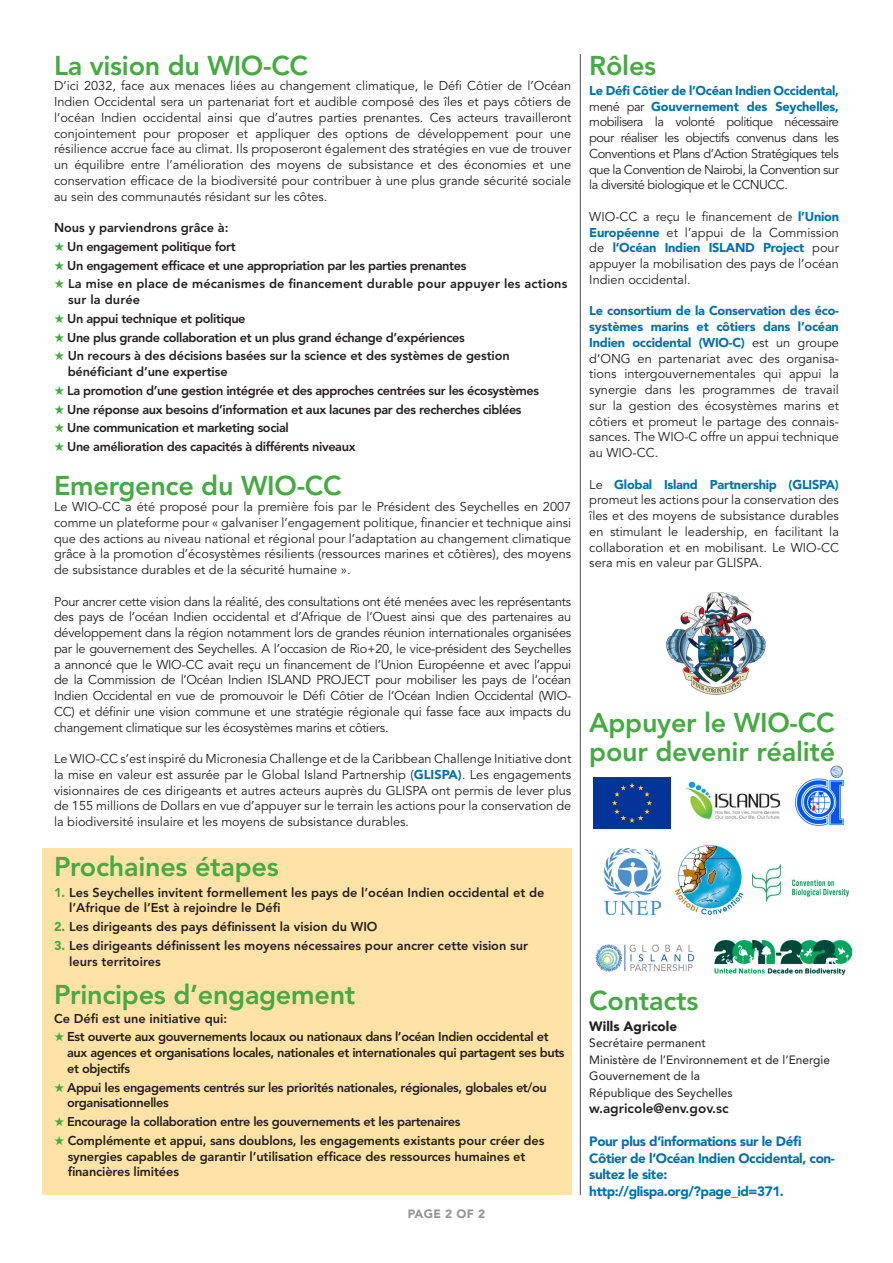
<style>
.page{position:relative;width:893px;height:1263px;background:#fff}
.page>*{position:absolute;margin:0;border:0;box-sizing:border-box;transform-origin:0 0}
.t1{font:800 27px/28.5px "Avenir";letter-spacing:-.01em;color:#44aa42}
.t2{font:900 13.5px/16.5px "Avenir";letter-spacing:-.03em;color:#0073ae}
.t3{font:800 13.5px "Avenir";color:#231f20}
.t4{font:900 13.5px "Avenir";color:#231f20}
.t5{font:12.75px/15.8px "Avenir";color:#231f20;text-align:justify}
.t6{font:800 12.75px/15.8px "Avenir";letter-spacing:-.03em;color:#231f20}
.t7{font:800 12.75px/15.8px "Avenir";color:#231f20}
.t8{font:800 12.75px/15.8px "Avenir";letter-spacing:-.01em;color:#231f20}
.t9{font:800 12.75px/15.8px "Avenir";letter-spacing:.01em;color:#231f20}
.t10{font:12px/16.5px "Avenir";color:#231f20}
.t11{font:900 12px "Avenir";letter-spacing:.025em;color:#939598}
.s1{color:#44aa42}
.s2{font-weight:900;color:#0073ae}
.s3{font-weight:900;color:#44aa42}
</style>
<div class="page">
<img style="left:594px;top:778px;width:77px;height:51px">
<img style="left:674px;top:845px;width:70px;height:69px">
<img style="left:595px;top:944px;width:100px;height:28px">
<img style="left:604px;top:849px;width:56px;height:65px">
<img style="left:714px;top:940px;width:138px;height:35px">
<img style="left:752px;top:865px;width:96px;height:36px">
<img style="left:685px;top:781px;width:94px;height:38px">
<img style="left:795px;top:765px;width:49px;height:61px">
<div style="left:42px;top:848px;width:529px;height:347px;background:#ffe2a5"></div>
<hr style="left:580px;top:54px;width:1px;height:1141px;background:#231f20">
<img style="left:666px;top:593px;width:99px;height:101px">
<p class="t1" style="left:54px;top:51px;width:256px">La vision du WIO-CC</p>
<p class="t5" style="left:54px;top:78px;width:519px">D’ici 2032, face aux menaces liées au changement climatique, le Défi Côtier de l’Océan Indien Occidental sera un partenariat fort et audible composé des îles et pays côtiers de l’océan Indien occidental ainsi que d’autres parties prenantes. Ces acteurs travailleront conjointement pour proposer et appliquer des options de développement pour une résilience accrue face au climat. Ils proposeront également des stratégies en vue de trouver un équilibre entre l’amélioration des moyens de subsistance et des économies et une conservation efficace de la biodiversité pour contribuer à une plus grande sécurité sociale au sein des communautés résidant sur les côtes.</p>
<p class="t7" style="left:54px;top:220px;width:176px">Nous y parviendrons grâce à:</p>
<p class="t6" style="left:54px;top:238px;width:183px"><span class="s1">★</span> Un engagement politique fort</p>
<p class="t6" style="left:54px;top:257px;width:414px"><span class="s1">★</span> Un engagement efficace et une appropriation par les parties prenantes</p>
<p class="t9" style="left:68px;top:276px;width:501px;text-indent:-14px"><span class="s1">★</span> La mise en place de mécanismes de financement durable pour appuyer les actions sur la durée</p>
<p class="t6" style="left:54px;top:310px;width:193px"><span class="s1">★</span> Un appui technique et politique</p>
<p class="t6" style="left:54px;top:329px;width:412px"><span class="s1">★</span> Une plus grande collaboration et un plus grand échange d’expériences</p>
<p class="t8" style="left:68px;top:348px;width:443px;text-indent:-14px"><span class="s1">★</span> Un recours à des décisions basées sur la science et des systèmes de gestion bénéficiant d’une expertise</p>
<p class="t6" style="left:54px;top:382px;width:486px"><span class="s1">★</span> La promotion d’une gestion intégrée et des approches centrées sur les écosystèmes</p>
<p class="t6" style="left:54px;top:401px;width:469px"><span class="s1">★</span> Une réponse aux besoins d’information et aux lacunes par des recherches ciblées</p>
<p class="t6" style="left:54px;top:420px;width:236px"><span class="s1">★</span> Une communication et marketing social</p>
<p class="t6" style="left:54px;top:439px;width:303px"><span class="s1">★</span> Une amélioration des capacités à différents niveaux</p>
<p class="t1" style="left:54px;top:472px;width:289px">Emergence du WIO-CC</p>
<p class="t5" style="left:54px;top:499px;width:519px">Le WIO-CC a été proposé pour la première fois par le Président des Seychelles en 2007 comme un plateforme pour « galvaniser l’engagement politique, financier et technique ainsi que des actions au niveau national et régional pour l’adaptation au changement climatique grâce à la promotion d’écosystèmes résilients (ressources marines et côtières), des moyens de subsistance durables et de la sécurité humaine ».</p>
<p class="t5" style="left:54px;top:594px;width:519px">Pour ancrer cette vision dans la réalité, des consultations ont été menées avec les représentants des pays de l’océan Indien occidental et d’Afrique de l’Ouest ainsi que des partenaires au développement dans la région notamment lors de grandes réunion internationales organisées par le gouvernement des Seychelles. A l’occasion de Rio+20, le vice-président des Seychelles a annoncé que le WIO-CC avait reçu un financement de l’Union Européenne et avec l’appui de la Commission de l’Océan Indien ISLAND PROJECT pour mobiliser les pays de l’océan Indien Occidental en vue de promouvoir le Défi Côtier de l’Océan Indien Occidental (WIO-CC) et définir une vision commune et une stratégie régionale qui fasse face aux impacts du changement climatique sur les écosystèmes marins et côtiers.</p>
<p class="t5" style="left:54px;top:751px;width:519px">Le WIO-CC s’est inspiré du Micronesia Challenge et de la Caribbean Challenge Initiative dont la mise en valeur est assurée par le Global Island Partnership (<span class="s2">GLISPA)</span>. Les engagements visionnaires de ces dirigeants et autres acteurs auprès du GLISPA ont permis de lever plus de 155 millions de Dollars en vue d’appuyer sur le terrain les actions pour la conservation de la biodiversité insulaire et les moyens de subsistance durables.</p>
<p class="t1" style="left:54px;top:853px;width:226px">Prochaines étapes</p>
<p class="t7" style="left:69px;top:884px;width:477px;text-indent:-15px"><span class="s3">1.</span> Les Seychelles invitent formellement les pays de l’océan Indien occidental et de l’Afrique de l’Est à rejoindre le Défi</p>
<p class="t7" style="left:54px;top:919px;width:325px"><span class="s3">2.</span> Les dirigeants des pays définissent la vision du WIO</p>
<p class="t7" style="left:69px;top:937px;width:460px;text-indent:-15px"><span class="s3">3.</span> Les dirigeants définissent les moyens nécessaires pour ancrer cette vision sur leurs territoires</p>
<p class="t1" style="left:54px;top:980px;width:303px">Principes d’engagement</p>
<p class="t7" style="left:54px;top:1010px;width:175px">Ce Défi est une initiative qui:</p>
<p class="t6" style="left:67px;top:1029px;width:499px;text-indent:-13px"><span class="s1">★</span> Est ouverte aux gouvernements locaux ou nationaux dans l’océan Indien occidental et aux agences et organisations locales, nationales et internationales qui partagent ses buts et objectifs</p>
<p class="t6" style="left:67px;top:1079px;width:481px;text-indent:-13px"><span class="s1">★</span> Appui les engagements centrés sur les priorités nationales, régionales, globales et/ou organisationnelles</p>
<p class="t6" style="left:54px;top:1114px;width:408px"><span class="s1">★</span> Encourage la collaboration entre les gouvernements et les partenaires</p>
<p class="t8" style="left:68px;top:1132px;width:478px;text-indent:-14px"><span class="s1">★</span> Complémente et appui, sans doublons, les engagements existants pour créer des synergies capables de garantir l’utilisation efficace des ressources humaines et financières limitées</p>
<p class="t11" style="left:408px;top:1207px;width:79px">PAGE 2 OF 2</p>
<p class="t1" style="left:589px;top:51px;width:68px">Rôles</p>
<p class="t5" style="left:589px;top:83px;width:251px"><span class="s2">Le Défi Côtier de l’Océan Indien Occidental, </span>mené par <span class="s2">Gouvernement des Seychelles, </span>mobilisera la volonté politique nécessaire pour réaliser les objectifs convenus dans les Conventions et Plans d’Action Stratégiques tels que la Convention de Nairobi, la Convention sur la diversité biologique et le CCNUCC.</p>
<p class="t5" style="left:589px;top:209px;width:251px">WIO-CC a reçu le financement de <span class="s2">l’Union Européenne</span> et l’appui de la Commission de <span class="s2">l’Océan Indien ISLAND Project</span> pour appuyer la mobilisation des pays de l’océan Indien occidental.</p>
<p class="t5" style="left:589px;top:303px;width:251px"><span class="s2">Le consortium de la Conservation des éco&shy;systèmes marins et côtiers dans l’océan Indien occidental (WIO-C)</span> est un groupe d’ONG en partenariat avec des organisa&shy;tions intergouvernementales qui appui la synergie dans les programmes de travail sur la gestion des écosystèmes marins et côtiers et promeut le partage des connais&shy;sances. The WIO-C offre un appui technique au WIO-CC.</p>
<p class="t5" style="left:589px;top:477px;width:251px">Le <span class="s2">Global Island Partnership (GLISPA) </span>promeut les actions pour la conservation des îles et des moyens de subsistance durables en stimulant le leadership, en facilitant la collaboration et en mobilisant. Le WIO-CC sera mis en valeur par GLISPA.</p>
<p class="t1" style="left:589px;top:708px;width:247px">Appuyer le WIO-CC pour devenir réalité</p>
<p class="t1" style="left:589px;top:986px;width:111px">Contacts</p>
<p class="t4" style="left:589px;top:1018px;width:89px">Wills Agricole</p>
<p class="t10" style="left:589px;top:1035px;width:118px">Secrétaire permanent</p>
<p class="t10" style="left:589px;top:1051px;width:242px">Ministère de l’Environnement et de l’Energie</p>
<p class="t10" style="left:589px;top:1068px;width:145px">Gouvernement de la<br>République des Seychelles</p>
<p class="t3" style="left:589px;top:1100px;width:141px">w.agricole@env.gov.sc</p>
<p class="t2" style="left:589px;top:1133px;width:247px">Pour plus d’informations sur le Défi<br>Côtier de l’Océan Indien Occidental, con&shy;sultez le site: http://glispa.org/?page_id=371.</p>
</div>
